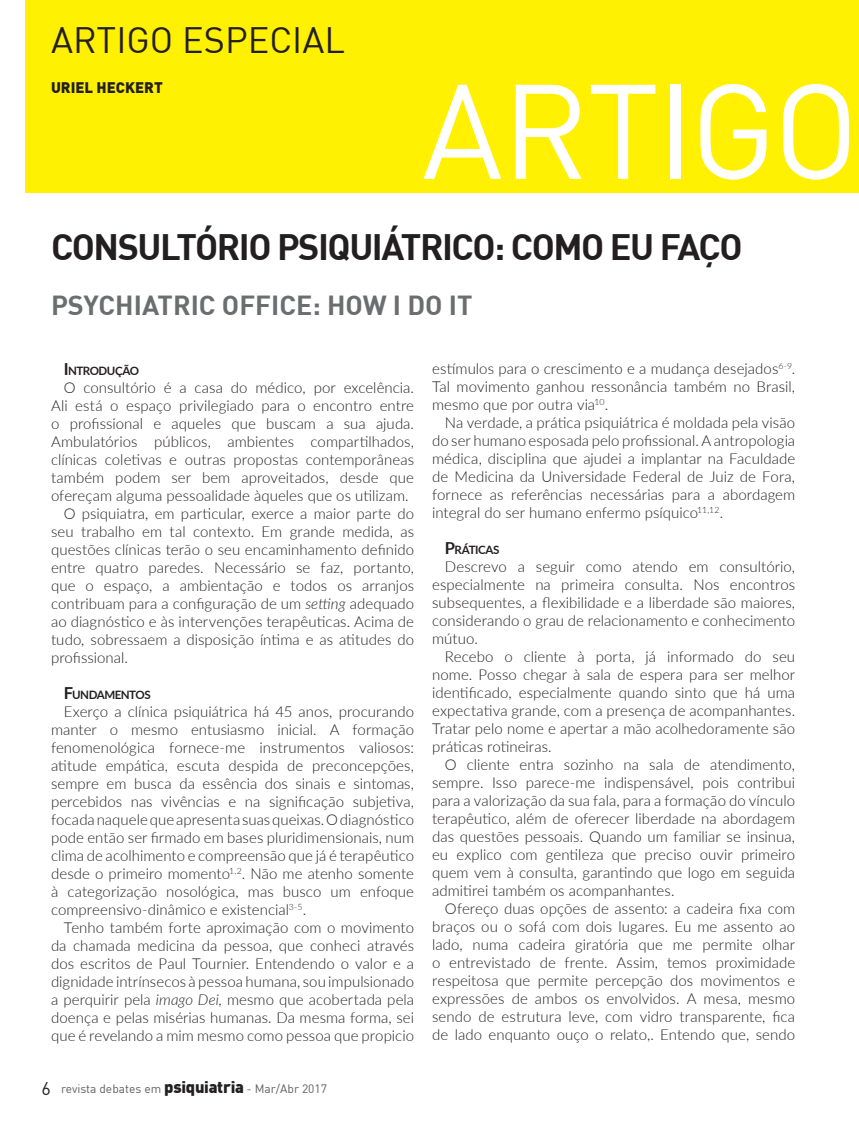
<style>
.page{position:relative;width:859px;height:1132px;background:#fff}
.page>*{position:absolute;margin:0;border:0;box-sizing:border-box;transform-origin:0 0}
.t1{font:132px "DIN";letter-spacing:-.015em;color:#fff}
.t2{font:700 36px "DIN";letter-spacing:-.04em;color:#231f20}
.t3{font:36px "DIN";color:#231f20}
.t4{font:700 27px "DIN";color:#6c6d70}
.t5{font:300 15px/18px "Lato";letter-spacing:.005em;color:#231f20;text-align:justify}
.t6{font:900 15px "DIN";color:#231f20}
.t7{font:12px "DIN";color:#616164}
.t8{font:700 11.55px "Lato";letter-spacing:-.04em;color:#231f20}
.s1{font-size:16.5px}
.s2{font-style:italic}
.s3{font-size:18px;color:#231f20}
.s4{font-weight:900;font-size:16.5px;color:#231f20}
</style>
<div class="page">
<div style="left:26px;top:0;width:833px;height:192px;background:#fff101"></div>
<h2 class="t3" style="left:51px;top:24px;width:296px">ARTIGO ESPECIAL</h2>
<p class="t6" style="left:51px;top:79px;width:113px">URIEL HECKERT</p>
<h1 class="t1" style="left:422px;top:72px;width:438px">ARTIGO</h1>
<h2 class="t2" style="left:51px;top:230px;width:693px">CONSULTÓRIO PSIQUIÁTRICO: COMO EU FAÇO</h2>
<h3 class="t4" style="left:51px;top:292px;width:423px">PSYCHIATRIC OFFICE: HOW I DO IT</h3>
<p class="t8" style="left:64px;top:362px;width:77px"><span class="s1">I</span>NTRODUÇÃO</p>
<p class="t5" style="left:64px;top:378px;width:352px">O consultório é a casa do médico, por excelência.</p>
<p class="t5" style="left:51px;top:396px;width:365px">Ali está o espaço privilegiado para o encontro entre</p>
<p class="t5" style="left:51px;top:414px;width:365px">o profissional e aqueles que buscam a sua ajuda.</p>
<p class="t5" style="left:51px;top:432px;width:365px">Ambulatórios públicos, ambientes compartilhados,</p>
<p class="t5" style="left:51px;top:450px;width:365px">clínicas coletivas e outras propostas contemporâneas</p>
<p class="t5" style="left:51px;top:468px;width:365px">também podem ser bem aproveitados, desde que</p>
<p class="t5" style="left:51px;top:486px;width:359px">ofereçam alguma pessoalidade àqueles que os utilizam.</p>
<p class="t5" style="left:64px;top:504px;width:352px">O psiquiatra, em particular, exerce a maior parte do</p>
<p class="t5" style="left:51px;top:522px;width:365px">seu trabalho em tal contexto. Em grande medida, as</p>
<p class="t5" style="left:51px;top:540px;width:365px">questões clínicas terão o seu encaminhamento definido</p>
<p class="t5" style="left:51px;top:558px;width:365px">entre quatro paredes. Necessário se faz, portanto,</p>
<p class="t5" style="left:51px;top:576px;width:365px">que o espaço, a ambientação e todos os arranjos</p>
<p class="t5" style="left:51px;top:594px;width:365px">contribuam para a configuração de um <span class="s2">setting</span> adequado</p>
<p class="t5" style="left:51px;top:612px;width:365px">ao diagnóstico e às intervenções terapêuticas. Acima de</p>
<p class="t5" style="left:51px;top:630px;width:365px">tudo, sobressaem a disposição íntima e as atitudes do</p>
<p class="t5" style="left:51px;top:648px;width:78px">profissional.</p>
<p class="t8" style="left:64px;top:686px;width:88px"><span class="s1">F</span>UNDAMENTOS</p>
<p class="t5" style="left:51px;top:702px;width:365px;text-indent:13px">Exerço a clínica psiquiátrica há 45 anos, procurando manter o mesmo entusiasmo inicial. A formação fenomenológica fornece-me instrumentos valiosos: atitude empática, escuta despida de preconcepções, sempre em busca da essência dos sinais e sintomas, percebidos nas vivências e na significação subjetiva, focada naquele que apresenta suas queixas. O diagnóstico pode então ser firmado em bases pluridimensionais, num clima de acolhimento e compreensão que já é terapêutico desde o primeiro momento<sup>1,2</sup>. Não me atenho somente à categorização nosológica, mas busco um enfoque compreensivo-dinâmico e existencial<sup>3-5</sup>.</p>
<p class="t5" style="left:51px;top:918px;width:365px;text-indent:13px">Tenho também forte aproximação com o movimento da chamada medicina da pessoa, que conheci através dos escritos de Paul Tournier. Entendendo o valor e a dignidade intrínsecos à pessoa humana, sou impulsionado a perquirir pela <span class="s2">imago Dei</span>, mesmo que acobertada pela doença e pelas misérias humanas. Da mesma forma, sei que é revelando a mim mesmo como pessoa que propicio</p>
<p class="t7" style="left:42px;top:1082px;width:287px"><span class="s3">6</span> revista debates em <span class="s4">psiquiatria</span> - Mar/Abr 2017</p>
<p class="t5" style="left:432px;top:358px;width:365px">estímulos para o crescimento e a mudança desejados<sup>6-9</sup>.<br>Tal movimento ganhou ressonância também no Brasil, mesmo que por outra via<sup>10</sup>.</p>
<p class="t5" style="left:432px;top:412px;width:365px;text-indent:13px">Na verdade, a prática psiquiátrica é moldada pela visão do ser humano esposada pelo profissional. A antropologia médica, disciplina que ajudei a implantar na Faculdade de Medicina da Universidade Federal de Juiz de Fora, fornece as referências necessárias para a abordagem integral do ser humano enfermo psíquico<sup>11,12</sup>.</p>
<p class="t8" style="left:445px;top:541px;width:56px"><span class="s1">P</span>RÁTICAS</p>
<p class="t5" style="left:432px;top:556px;width:365px;text-indent:13px">Descrevo a seguir como atendo em consultório, especialmente na primeira consulta. Nos encontros subsequentes, a flexibilidade e a liberdade são maiores, considerando o grau de relacionamento e conhecimento mútuo.</p>
<p class="t5" style="left:432px;top:646px;width:365px;text-indent:13px">Recebo o cliente à porta, já informado do seu nome. Posso chegar à sala de espera para ser melhor identificado, especialmente quando sinto que há uma expectativa grande, com a presença de acompanhantes.<br>Tratar pelo nome e apertar a mão acolhedoramente são práticas rotineiras.</p>
<p class="t5" style="left:432px;top:754px;width:365px;text-indent:13px">O cliente entra sozinho na sala de atendimento, sempre. Isso parece-me indispensável, pois contribui para a valorização da sua fala, para a formação do vínculo terapêutico, além de oferecer liberdade na abordagem das questões pessoais. Quando um familiar se insinua, eu explico com gentileza que preciso ouvir primeiro quem vem à consulta, garantindo que logo em seguida admitirei também os acompanhantes.</p>
<p class="t5" style="left:432px;top:898px;width:365px;text-indent:13px">Ofereço duas opções de assento: a cadeira fixa com braços ou o sofá com dois lugares. Eu me assento ao lado, numa cadeira giratória que me permite olhar o entrevistado de frente. Assim, temos proximidade respeitosa que permite percepção dos movimentos e expressões de ambos os envolvidos. A mesa, mesmo sendo de estrutura leve, com vidro transparente, fica de lado enquanto ouço o relato,. Entendo que, sendo</p>
</div>
